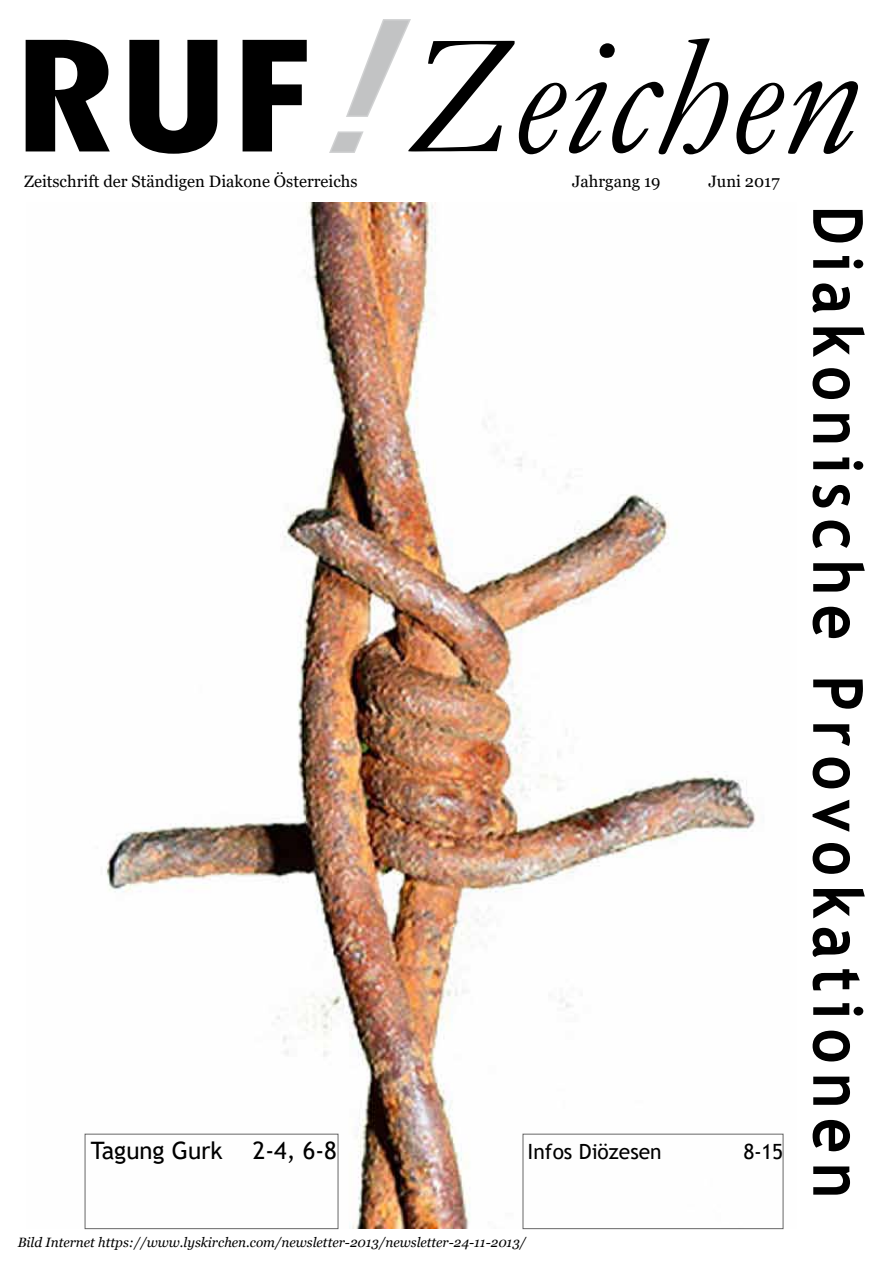
<style>
.page{position:relative;width:893px;height:1263px;background:#fff}
.page>*{position:absolute;margin:0;border:0;box-sizing:border-box;transform-origin:0 0}
.t1{font:italic 174px "Garamond";color:#000}
.t2{font:700 69px "Trebuchet MS";letter-spacing:.15em;color:#000;scale:.89 1}
.t3{font:24px "Trebuchet MS";color:#000}
.t4{font:21px "Trebuchet MS";color:#000}
.t5{font:16.5px "Georgia";color:#000}
.t6{font:italic 13.5px "Georgia";color:#000}
.s1{font-family:"Tw Cen";font-weight:700;font-style:normal;font-stretch:condensed;font-size:183px}
.s2{font-family:"Verdana";font-size:180px;color:#c2c3c4}
</style>
<div class="page">
<img style="left:84px;top:202px;width:700px;height:1027px">
<svg style="left:329px;top:19px;width:82px;height:134px"></svg>
<div style="left:523px;top:1134px;width:260px;height:95px;background:#fff"></div>
<div style="left:85px;top:1134px;width:253px;height:95px;background:#fff"></div>
<h1 class="t1" style="left:10px;top:-21px;width:848px"><span class="s1">RUF</span><span class="s2">!</span>Zeichen</h1>
<p class="t5" style="left:24px;top:171px;width:335px">Zeitschrift der Ständigen Diakone Österreichs</p>
<p class="t5" style="left:572px;top:171px;width:90px">Jahrgang 19</p>
<p class="t5" style="left:708px;top:171px;width:73px">Juni 2017</p>
<h2 class="t2" style="left:881px;top:205px;width:1117px;rotate:90deg">Diakonische Provokationen</h2>
<h3 class="t3" style="left:91px;top:1136px;width:133px">Tagung Gurk</h3>
<h3 class="t3" style="left:253px;top:1136px;width:85px">2-4, 6-8</h3>
<h3 class="t4" style="left:528px;top:1138px;width:136px">Infos Diözesen</h3>
<h3 class="t4" style="left:744px;top:1138px;width:41px">8-15</h3>
<p class="t6" style="left:18px;top:1234px;width:510px">Bild Internet https://www.lyskirchen.com/newsletter-2013/newsletter-24-11-2013/</p>
</div>
